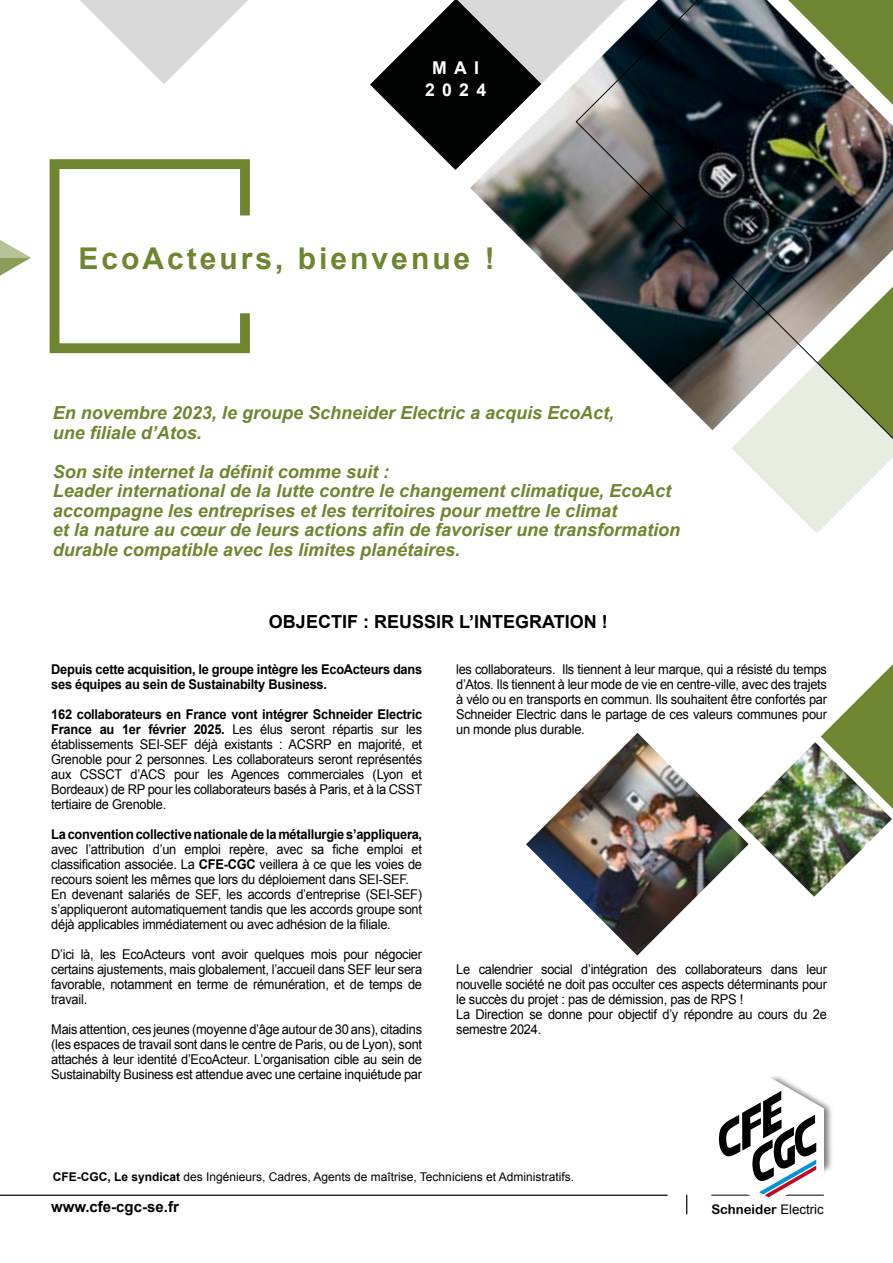
<style>
.page{position:relative;width:893px;height:1263px;background:#fff}
.page>*{position:absolute;margin:0;border:0;box-sizing:border-box;transform-origin:0 0}
.t1{font:700 30px "Arial";letter-spacing:.1em;color:#6e8630}
.t2{font:italic 700 18px/19.5px "Arial";color:#6e8630}
.t3{font:700 18px "Arial";color:#000}
.t4{font:700 17.7px/21.1px "Arial";letter-spacing:.41em;color:#fff;text-align:center}
.t5{font:700 15px "Arial";color:#000}
.t6{font:13.5px/15px "Arial";letter-spacing:-.02em;color:#000;text-align:justify;scale:.95 1}
.t7{font:700 13.5px/15px "Arial";letter-spacing:-.02em;color:#000;scale:.95 1}
.t8{font:13.2px "Arial Rounded MT Bold";color:#000}
.t9{font:12px "Arial";color:#000}
.s1{font-weight:700}
.s2{font-family:"Arial"}
</style>
<div class="page">
<svg style="left:470px;top:170px;width:105px;height:123px"></svg>
<svg style="left:80px;top:0;width:168px;height:84px"></svg>
<svg style="left:370px;top:0;width:205px;height:170px"></svg>
<svg style="left:0;top:240px;width:31px;height:36px"></svg>
<svg style="left:575px;top:0;width:318px;height:533px"></svg>
<svg style="left:49px;top:159px;width:201px;height:195px"></svg>
<hr style="left:711px;top:1195px;width:113px;height:1px;background:#000">
<img style="left:824px;top:1102px;width:8px;height:71px">
<svg style="left:712px;top:1076px;width:112px;height:122px"></svg>
<hr style="left:0;top:1194px;width:668px;height:2px;background:#000">
<svg style="left:686px;top:1194px;width:1px;height:20px"></svg>
<img style="left:526px;top:733px;width:195px;height:223px">
<img style="left:721px;top:664px;width:172px;height:233px">
<h3 class="t4" style="left:425px;top:58px;width:62px">MAI<br>2024</h3>
<h1 class="t1" style="left:79px;top:239px;width:418px">EcoActeurs, bienvenue !</h1>
<h2 class="t2" style="left:53px;top:404px;width:563px">En novembre 2023, le groupe Schneider Electric a acquis EcoAct, une filiale d’Atos.</h2>
<p class="t2" style="left:53px;top:463px;width:629px">Son site internet la définit comme suit :<br>Leader international de la lutte contre le changement climatique, EcoAct accompagne les entreprises et les territoires pour mettre le climat<br>et la nature au cœur de leurs actions afin de favoriser une transformation durable compatible avec les limites planétaires.</p>
<h2 class="t3" style="left:269px;top:610px;width:340px">OBJECTIF : REUSSIR L’INTEGRATION !</h2>
<p class="t7" style="left:51px;top:662px;width:392px">Depuis cette acquisition, le groupe intègre les EcoActeurs dans ses équipes au sein de Sustainabilty Business.</p>
<p class="t6" style="left:51px;top:707px;width:392px"><span class="s1">162 collaborateurs en France vont intégrer Schneider Electric France au 1er février 2025.</span> Les élus seront répartis sur les établissements SEI-SEF déjà existants : ACSRP en majorité, et Grenoble pour 2 personnes. Les collaborateurs seront représentés aux CSSCT d’ACS pour les Agences commerciales (Lyon et Bordeaux) de RP pour les collaborateurs basés à Paris, et à la CSST tertiaire de Grenoble.</p>
<p class="t7" style="left:51px;top:827px;width:392px">La convention collective nationale de la métallurgie s’appliquera,</p>
<p class="t6" style="left:51px;top:842px;width:392px;text-align:left">avec l’attribution d’un emploi repère, avec sa fiche emploi et classification associée. La <span class="s1">CFE-CGC</span> veillera à ce que les voies de recours soient les mêmes que lors du déploiement dans SEI-SEF.<br>En devenant salariés de SEF, les accords d’entreprise (SEI-SEF) s’appliqueront automatiquement tandis que les accords groupe sont déjà applicables immédiatement ou avec adhésion de la filiale.</p>
<p class="t6" style="left:51px;top:947px;width:392px">D’ici là, les EcoActeurs vont avoir quelques mois pour négocier certains ajustements, mais globalement, l’accueil dans SEF leur sera favorable, notamment en terme de rémunération, et de temps de travail.</p>
<p class="t6" style="left:51px;top:1022px;width:392px">Mais attention, ces jeunes (moyenne d’âge autour de 30 ans), citadins (les espaces de travail sont dans le centre de Paris, ou de Lyon), sont attachés à leur identité d’EcoActeur. L’organisation cible au sein de Sustainabilty Business est attendue avec une certaine inquiétude par</p>
<p class="t6" style="left:456px;top:662px;width:392px">les collaborateurs. Ils tiennent à leur marque, qui a résisté du temps d’Atos. Ils tiennent à leur mode de vie en centre-ville, avec des trajets à vélo ou en transports en commun. Ils souhaitent être confortés par Schneider Electric dans le partage de ces valeurs communes pour un monde plus durable.</p>
<p class="t6" style="left:456px;top:962px;width:392px;text-align:left">Le calendrier social d’intégration des collaborateurs dans leur nouvelle société ne doit pas occulter ces aspects déterminants pour le succès du projet : pas de démission, pas de RPS !<br>La Direction se donne pour objectif d’y répondre au cours du 2e semestre 2024.</p>
<p class="t9" style="left:53px;top:1169px;width:523px"><span class="s1">CFE-CGC, Le syndicat</span> des Ingénieurs, Cadres, Agents de maîtrise, Techniciens et Administratifs.</p>
<p class="t5" style="left:51px;top:1197px;width:129px">www.cfe-cgc-se.fr</p>
<p class="t8" style="left:711px;top:1201px;width:114px">Schneider <span class="s2">Electric</span></p>
</div>
